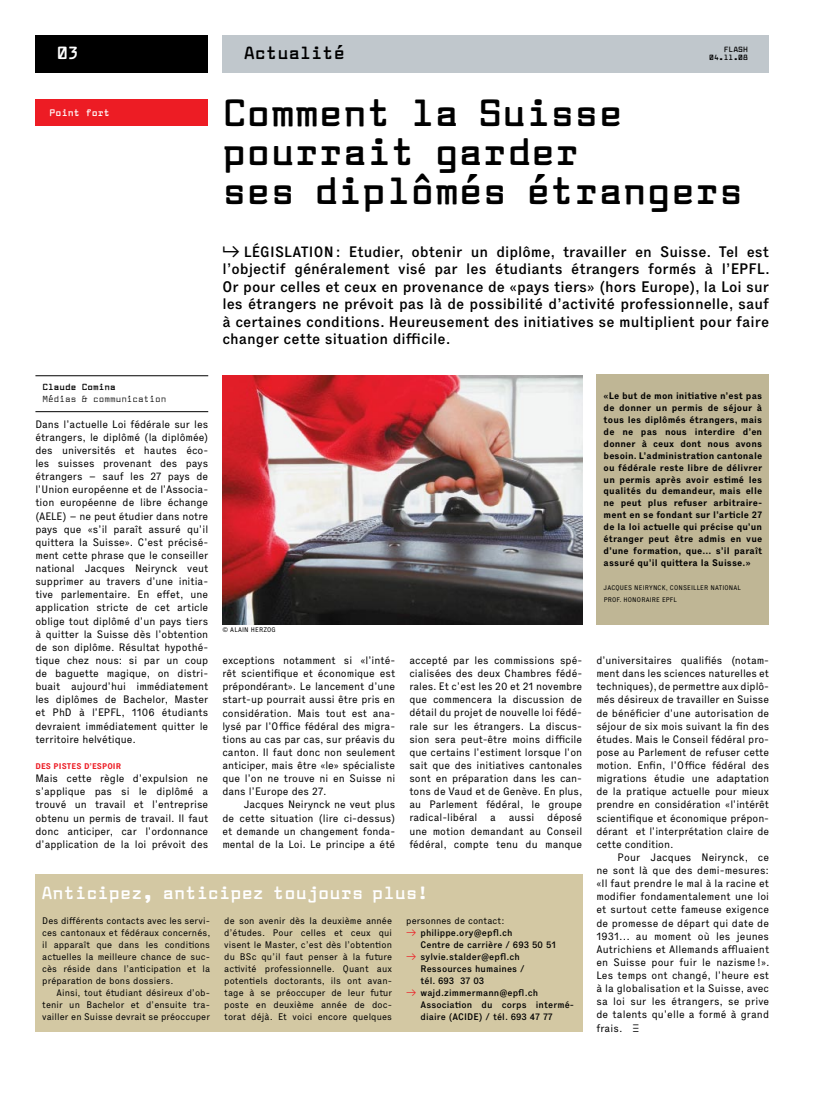
<style>
.page{position:relative;width:833px;height:1099px;background:#fff}
.page>*{position:absolute;margin:0;border:0;box-sizing:border-box;transform-origin:0 0}
.t1{font:700 37.5px/39.4px "CEO";color:#000}
.t2{font:700 17.5px "CEO";color:#fff}
.t3{font:700 17.5px "CEO";color:#000}
.t4{font:500 15px/17.5px "Executive 65";color:#000;text-align:justify}
.t5{font:10.62px/13.1px "Executive 55 Reg";color:#000;text-align:justify}
.t6{font:9.38px/11.9px "Executive 55 Reg";letter-spacing:.01em;color:#000;text-align:justify}
.t7{font:700 9.38px/11.9px "Executive 75";letter-spacing:.01em;color:#000;text-align:justify}
.t8{font:500 9.38px/11.9px "Executive 65";letter-spacing:.01em;color:#000}
.t9{font:700 9.38px "CEO";color:#fff}
.t10{font:8.75px "CEO";color:#000}
.t11{font:700 8.75px "CEO";color:#000}
.t12{font:700 8.12px "Executive 75";letter-spacing:.015em;color:#ed1c24}
.t13{font:700 7.5px "CEO";color:#000}
.t14{font:6.62px "Executive 55 Reg";letter-spacing:.025em;color:#000}
.s1{font-size:14.75px}
.s2{font-family:"Executive 55 Reg";font-weight:400;color:#ed1c24}
</style>
<div class="page">
<div style="left:222px;top:35px;width:547px;height:38px;background:#c0c7cc"></div>
<div style="left:35px;top:35px;width:173px;height:38px;background:#000"></div>
<div style="left:35px;top:99px;width:173px;height:27px;background:#ed1c24"></div>
<hr style="left:35px;top:411px;width:173px;height:1px;background:#000">
<hr style="left:35px;top:375px;width:173px;height:1px;background:#000">
<div style="left:596px;top:374px;width:173px;height:250px;background:#bfb695"></div>
<img style="left:222px;top:375px;width:360px;height:249px">
<div style="left:35px;top:874px;width:547px;height:157px;background:#d3c8a3"></div>
<h2 class="t2" style="left:57px;top:43px;width:24px">03</h2>
<h2 class="t3" style="left:244px;top:43px;width:103px">Actualité</h2>
<p class="t13" style="left:709px;top:53px;width:40px">04.11.08</p>
<h1 class="t1" style="left:222px;top:93px;width:522px">Comment la Suisse pourrait garder<br>ses diplômés étrangers</h1>
<p class="t13" style="left:724px;top:45px;width:26px">FLASH</p>
<p class="t9" style="left:50px;top:107px;width:62px">Point fort</p>
<p class="t4" style="left:222px;top:243px;width:549px">↳ <span class="s1">législation</span>: Etudier, obtenir un diplôme, travailler en Suisse. Tel est l’objectif généralement visé par les étudiants étrangers formés à l’EPFL.<br>Or pour celles et ceux en provenance de «pays tiers» (hors Europe), la Loi sur les étrangers ne prévoit pas là de possibilité d’activité professionnelle, sauf à certaines conditions. Heureusement des initiatives se multiplient pour faire changer cette situation difficile.</p>
<p class="t11" style="left:43px;top:382px;width:75px">Claude Comina</p>
<p class="t10" style="left:43px;top:394px;width:125px">Médias &amp; communication</p>
<p class="t5" style="left:35px;top:417px;width:174px">Dans l’actuelle Loi fédérale sur les étrangers, le diplômé (la diplômée) des universités et hautes éco&shy;les suisses provenant des pays étrangers – sauf les 27 pays de l’Union européenne et de l’Associa&shy;tion européenne de libre échange (AELE) – ne peut étudier dans notre pays que «s’il paraît assuré qu’il quittera la Suisse». C’est précisé&shy;ment cette phrase que le conseiller national Jacques Neirynck veut supprimer au travers d’une initia&shy;tive parlementaire. En effet, une application stricte de cet article oblige tout diplômé d’un pays tiers à quitter la Suisse dès l’obtention de son diplôme. Résultat hypothé&shy;tique chez nous: si par un coup de baguette magique, on distri&shy;buait aujourd’hui immédiatement les diplômes de Bachelor, Master et PhD à l’EPFL, 1106 étudiants devraient immédiatement quitter le territoire helvétique.</p>
<p class="t12" style="left:35px;top:761px;width:87px">Des pistes d’espoir</p>
<p class="t5" style="left:35px;top:772px;width:174px">Mais cette règle d’expulsion ne s’applique pas si le diplômé a trouvé un travail et l’entreprise obtenu un permis de travail. Il faut donc anticiper, car l’ordonnance d’application de la loi prévoit des</p>
<p class="t14" style="left:222px;top:626px;width:17px">© Alain</p>
<p class="t14" style="left:251px;top:626px;width:21px">herzog</p>
<p class="t5" style="left:222px;top:653px;width:174px">exceptions notamment si «l’inté&shy;rêt scientifique et économique est prépondérant». Le lancement d’une start-up pourrait aussi être pris en considération. Mais tout est ana&shy;lysé par l’Office fédéral des migra&shy;tions au cas par cas, sur préavis du canton. Il faut donc non seulement anticiper, mais être «le» spécialiste que l’on ne trouve ni en Suisse ni dans l’Europe des 27.</p>
<p class="t5" style="left:222px;top:798px;width:174px;text-indent:21px">Jacques Neirynck ne veut plus de cette situation (lire ci-dessus) et demande un changement fonda&shy;mental de la Loi. Le principe a été</p>
<p class="t5" style="left:409px;top:653px;width:175px">accepté par les commissions spé&shy;cialisées des deux Chambres fédé&shy;rales. Et c’est les 20 et 21 novembre que commencera la discussion de détail du projet de nouvelle loi fédé&shy;rale sur les étrangers. La discus&shy;sion sera peut-être moins difficile que certains l’estiment lorsque l’on sait que des initiatives cantonales sont en préparation dans les can&shy;tons de Vaud et de Genève. En plus, au Parlement fédéral, le groupe radical-libéral a aussi déposé une motion demandant au Conseil fédéral, compte tenu du manque</p>
<h2 class="t2" style="left:41px;top:882px;width:389px">Anticipez, anticipez toujours plus!</h2>
<p class="t6" style="left:42px;top:915px;width:170px">Des différents contacts avec les servi&shy;ces cantonaux et fédéraux concernés, il apparaît que dans les conditions actuelles la meilleure chance de suc&shy;cès réside dans l’anticipation et la préparation de bons dossiers.</p>
<p class="t6" style="left:42px;top:986px;width:169px;text-indent:14px">Ainsi, tout étudiant désireux d’ob&shy;tenir un Bachelor et d’ensuite tra&shy;vailler en Suisse devrait se préoccuper</p>
<p class="t6" style="left:224px;top:915px;width:169px">de son avenir dès la deuxième année d’études. Pour celles et ceux qui visent le Master, c’est dès l’obtention du BSc qu’il faut penser à la future activité professionnelle. Quant aux potentiels doctorants, ils ont avan&shy;tage à se préoccuper de leur futur poste en deuxième année de doc&shy;torat déjà. Et voici encore quelques</p>
<p class="t6" style="left:406px;top:915px;width:100px">personnes de contact:</p>
<p class="t8" style="left:420px;top:927px;width:137px;text-indent:-14px"><span class="s2">→</span> philippe.ory@epfl.ch<br>Centre de carrière / 693 50 51</p>
<p class="t8" style="left:420px;top:950px;width:106px;text-indent:-14px"><span class="s2">→</span> sylvie.stalder@epfl.ch<br>Ressources humaines / tél. 693 37 03</p>
<p class="t8" style="left:406px;top:986px;width:133px"><span class="s2">→</span> wajd.zimmermann@epfl.ch</p>
<p class="t8" style="left:406px;top:998px;width:169px">Association du corps intermé-</p>
<p class="t8" style="left:420px;top:1010px;width:134px">diaire (ACI DE) / tél. 693 47 77</p>
<p class="t7" style="left:603px;top:389px;width:160px">«Le but de mon initiative n’est pas de donner un permis de séjour à tous les diplômés étrangers, mais de ne pas nous interdire d’en donner à ceux dont nous avons besoin. L’administration cantonale ou fédérale reste libre de délivrer un permis après avoir estimé les qualités du demandeur, mais elle ne peut plus refuser arbitraire&shy;ment en se fondant sur l’article 27 de la loi actuelle qui précise qu’un étranger peut être admis en vue d’une formation, que... s’il paraît assuré qu’il quittera la Suisse.»</p>
<p class="t14" style="left:603px;top:583px;width:21px">Jacques</p>
<p class="t14" style="left:634px;top:583px;width:45px">Neirynck, Conseiller</p>
<p class="t14" style="left:710px;top:583px;width:17px">national</p>
<p class="t14" style="left:603px;top:595px;width:30px">Prof. honoraire</p>
<p class="t14" style="left:662px;top:595px;width:16px">EPFL</p>
<p class="t5" style="left:596px;top:653px;width:174px">d’universitaires qualifiés (notam&shy;ment dans les sciences naturelles et techniques), de permettre aux diplô&shy;més désireux de travailler en Suisse de bénéficier d’une autorisation de séjour de six mois suivant la fin des études. Mais le Conseil fédéral pro&shy;pose au Parlement de refuser cette motion. Enfin, l’Office fédéral des migrations étudie une adaptation de la pratique actuelle pour mieux prendre en considération «l’intérêt scientifique et économique prépon&shy;dérant et l’interprétation claire de cette condition.</p>
<p class="t5" style="left:596px;top:850px;width:175px;text-indent:21px">Pour Jacques Neirynck, ce ne sont là que des demi-mesures: «Il faut prendre le mal à la racine et modifier fondamentalement une loi et surtout cette fameuse exigence de promesse de départ qui date de 1931... au moment où les jeunes Autrichiens et Allemands affluaient en Suisse pour fuir le nazisme !».<br>Les temps ont changé, l’heure est à la globalisation et la Suisse, avec sa loi sur les étrangers, se prive de talents qu’elle a formé à grand frais.</p>
</div>
